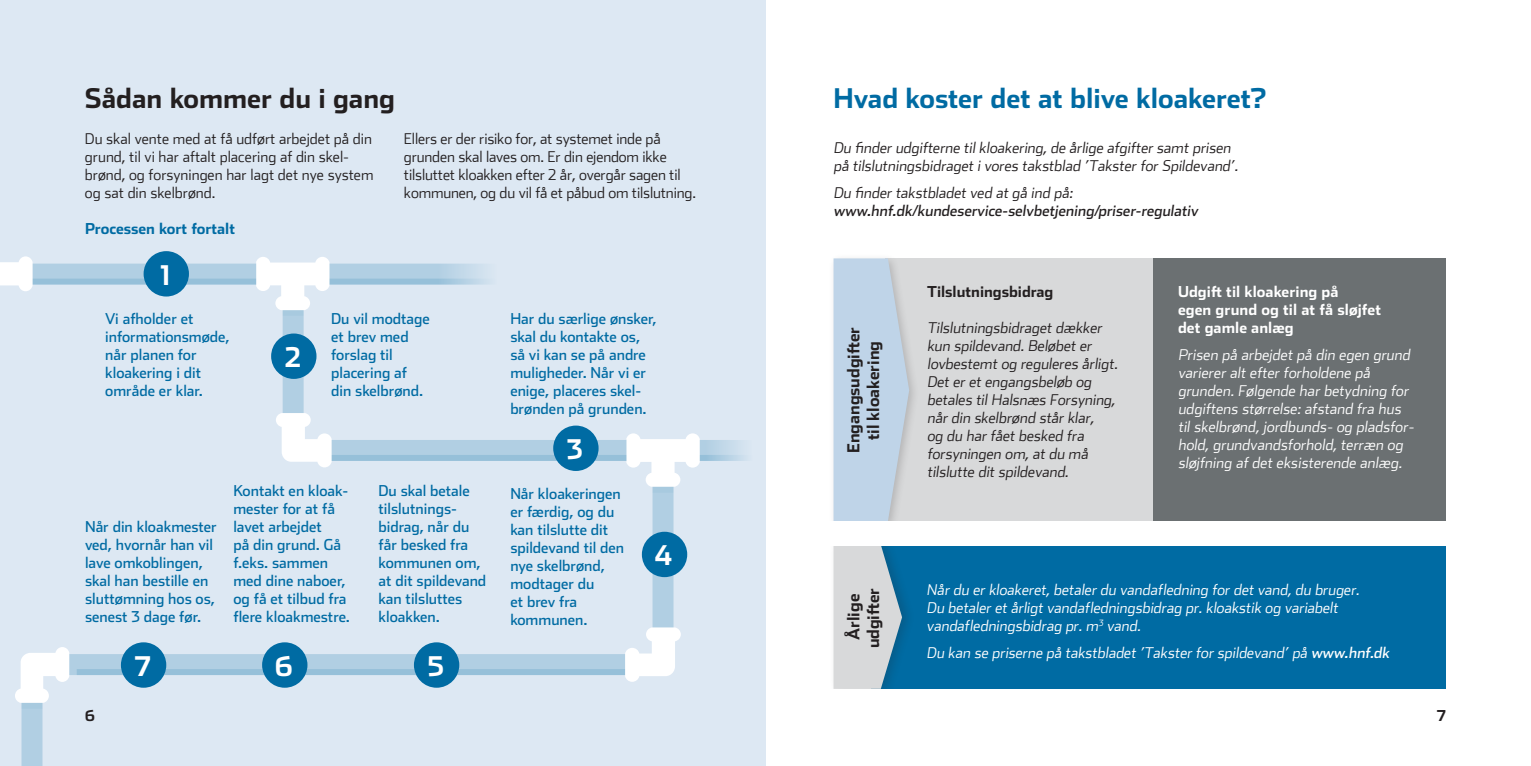
<style>
.page{position:relative;width:1531px;height:766px;background:#fff}
.page>*{position:absolute;margin:0;border:0;box-sizing:border-box;transform-origin:0 0}
.H01{font:700 27px "Stainless";color:#006ba3}
.H01-2{font:700 27px "Stainless";color:#231f20}
.Big_number{font:700 27px "Stainless";color:#fff}
.H02{font:700 16.5px/19.8px "Stainless";color:#231f20;text-align:center}
.Punkter{font:15px/18px "Stainless";color:#006ba3}
.Brød{font:300 15px/18px "Stainless";letter-spacing:-.01em;color:#231f20}
.Brød_kursiv{font:300 15px/18px "Stainless";color:#fff}
.Brød-2{font:15px/18px "Stainless";color:#231f20}
.Brød-3{font:700 15px/18px "Stainless";letter-spacing:.005em;color:#fff}
.Brød-4{font:700 15px "Stainless";color:#231f20}
.Mellemrubrik{font:700 15px "Stainless";color:#006ba3}
.s1{font-weight:300}
.s2{font-weight:400}
</style>
<div class="page">
<div style="left:0;top:0;width:765px;height:765px;background:#dde8f3"></div>
<svg style="left:33px;top:263px;width:451px;height:15px;background:#b4d1e4"></svg>
<svg style="left:33px;top:278px;width:457px;height:6px;background:#9dc3db"></svg>
<svg style="left:332px;top:440px;width:411px;height:15px;background:#b2cfe3"></svg>
<svg style="left:332px;top:455px;width:415px;height:6px;background:#9ac2da"></svg>
<div style="left:68px;top:654px;width:575px;height:21px;background:#b1cfe3"></div>
<div style="left:77px;top:669px;width:572px;height:6px;background:#96c0d9"></div>
<div style="left:652px;top:452px;width:21px;height:211px;background:#b1cfe3"></div>
<div style="left:652px;top:486px;width:21px;height:6px;background:#a8cadf"></div>
<div style="left:283px;top:292px;width:21px;height:160px;background:#b1cfe3"></div>
<div style="left:21px;top:675px;width:21px;height:90px;background:#b1cfe3"></div>
<div style="left:21px;top:702px;width:21px;height:6px;background:#a8cadf"></div>
<svg style="left:256px;top:257px;width:73px;height:53px"></svg>
<svg style="left:626px;top:433px;width:74px;height:53px"></svg>
<svg style="left:15px;top:647px;width:54px;height:55px"></svg>
<svg style="left:625px;top:627px;width:56px;height:54px"></svg>
<svg style="left:276px;top:413px;width:56px;height:54px"></svg>
<svg style="left:0;top:256px;width:33px;height:35px"></svg>
<div style="left:262px;top:642px;width:45px;height:45px;background:#006ba3;border-radius:50%"></div>
<div style="left:121px;top:642px;width:45px;height:45px;background:#006ba3;border-radius:50%"></div>
<div style="left:553px;top:425px;width:45px;height:46px;background:#006ba3;border-radius:50%"></div>
<div style="left:642px;top:531px;width:45px;height:46px;background:#006ba3;border-radius:50%"></div>
<div style="left:414px;top:642px;width:45px;height:45px;background:#006ba3;border-radius:50%"></div>
<div style="left:271px;top:333px;width:45px;height:46px;background:#006ba3;border-radius:50%"></div>
<div style="left:144px;top:251px;width:45px;height:45px;background:#006ba3;border-radius:50%"></div>
<div style="left:1152px;top:258px;width:294px;height:265px;background:#6b7072"></div>
<div style="left:884px;top:258px;width:268px;height:267px;background:#d8d9da"></div>
<div style="left:871px;top:544px;width:575px;height:144px;background:#006ba3"></div>
<div style="left:828px;top:253px;width:92px;height:279px;background:#231f20;opacity:.2"></div>
<svg style="left:833px;top:258px;width:76px;height:263px;background:#c2d4e5"></svg>
<div style="left:829px;top:535px;width:86px;height:162px;background:#231f20;opacity:.2"></div>
<svg style="left:833px;top:545px;width:69px;height:143px;background:#b8c8d0"></svg>
<div style="left:821px;top:689px;width:635px;height:26px;background:#fff"></div>
<div style="left:821px;top:521px;width:635px;height:24px;background:#fff"></div>
<p class="H01-2" style="left:85px;top:82px;width:312px">Sådan kommer du i gang</p>
<p class="Brød" style="left:85px;top:129px;width:290px">Du skal vente med at få udført arbejdet på din grund, til vi har aftalt placering af din skel&shy;brønd, og forsyningen har lagt det nye system og sat din skelbrønd.</p>
<p class="Brød" style="left:404px;top:129px;width:293px">Ellers er der risiko for, at systemet inde på grunden skal laves om. Er din ejendom ikke tilsluttet kloakken efter 2 år, overgår sagen til kommunen, og du vil få et påbud om tilslutning.</p>
<p class="Mellemrubrik" style="left:85px;top:219px;width:152px">Processen kort fortalt</p>
<p class="Big_number" style="left:161px;top:258px;width:11px">1</p>
<p class="Punkter" style="left:105px;top:309px;width:126px">Vi afholder et informationsmøde, når planen for kloakering i dit område er klar.</p>
<p class="Punkter" style="left:331px;top:309px;width:100px">Du vil modtage et brev med forslag til placering af din skelbrønd.</p>
<p class="Punkter" style="left:510px;top:309px;width:148px">Har du særlige ønsker, skal du kontakte os, så vi kan se på andre muligheder. Når vi er enige, placeres skel&shy;brønden på grunden.</p>
<p class="Big_number" style="left:285px;top:340px;width:18px">2</p>
<p class="Punkter" style="left:85px;top:517px;width:133px">Når din kloakmester ved, hvornår han vil lave omkoblingen, skal han bestille en sluttømning hos os, senest 3 dage før.</p>
<p class="Big_number" style="left:567px;top:432px;width:18px">3</p>
<p class="Punkter" style="left:233px;top:481px;width:118px">Kontakt en kloak&shy;mester for at få lavet arbejdet<br>på din grund. Gå f.eks. sammen med dine naboer, og få et tilbud fra flere kloakmestre.</p>
<p class="Punkter" style="left:378px;top:481px;width:109px">Du skal betale tilslutnings&shy;bidrag, når du får besked fra kommunen om, at dit spildevand kan tilsluttes kloakken.</p>
<p class="Punkter" style="left:510px;top:484px;width:115px">Når kloakeringen er færdig, og du kan tilslutte dit spildevand til den nye skelbrønd, modtager du<br>et brev fra kommunen.</p>
<p class="Big_number" style="left:134px;top:649px;width:18px">7</p>
<p class="Big_number" style="left:275px;top:649px;width:19px">6</p>
<p class="Big_number" style="left:427px;top:649px;width:18px">5</p>
<p class="Big_number" style="left:655px;top:538px;width:19px">4</p>
<p class="H01" style="left:833px;top:82px;width:434px">Hvad koster det at blive kloakeret?</p>
<p class="Brød" style="left:833px;top:138px;width:408px">Du finder udgifterne til kloakering, de årlige afgifter samt prisen på tilslutningsbidraget i vores takstblad ’Takster for Spildevand’.</p>
<p class="Brød-2" style="left:833px;top:183px;width:368px"><span class="s1">Du finder takstbladet ved at gå ind på: </span>www.hnf.dk/kundeservice-selvbetjening/priser-regulativ</p>
<p class="H02" style="left:843px;top:453px;width:128px;rotate:-90deg">Engangsudgifter til kloakering</p>
<p class="H02" style="left:843px;top:648px;width:62px;rotate:-90deg">Årlige udgifter</p>
<p class="Brød-4" style="left:927px;top:282px;width:128px">Tilslutningsbidrag</p>
<p class="Brød" style="left:927px;top:318px;width:194px">Tilslutningsbidraget dækker kun spildevand. Beløbet er lovbestemt og reguleres årligt.<br>Det er et engangsbeløb og betales til Halsnæs Forsyning, når din skelbrønd står klar,<br>og du har fået besked fra forsyningen om, at du må tilslutte dit spildevand.</p>
<p class="Brød-3" style="left:1178px;top:282px;width:205px">Udgift til kloakering på<br>egen grund og til at få sløjfet det gamle anlæg</p>
<p class="Brød_kursiv" style="left:1178px;top:345px;width:240px">Prisen på arbejdet på din egen grund varierer alt efter forholdene på grunden. Følgende har betydning for udgiftens størrelse: afstand fra hus til skelbrønd, jordbunds- og pladsfor&shy;hold, grundvandsforhold, terræn og sløjfning af det eksisterende anlæg.</p>
<p class="Brød_kursiv" style="left:926px;top:579px;width:437px">Når du er kloakeret, betaler du vandafledning for det vand, du bruger.<br>Du betaler et årligt vandafledningsbidrag pr. kloakstik og variabelt vandafledningsbidrag pr. m<sup>3</sup> vand.</p>
<p class="Brød_kursiv" style="left:926px;top:642px;width:467px">Du kan se priserne på takstbladet ’Takster for spildevand’ på <span class="s2">www.hnf.dk</span></p>
<p class="Brød-4" style="left:85px;top:705px;width:11px">6</p>
<p class="Brød-4" style="left:1437px;top:705px;width:11px">7</p>
</div>
